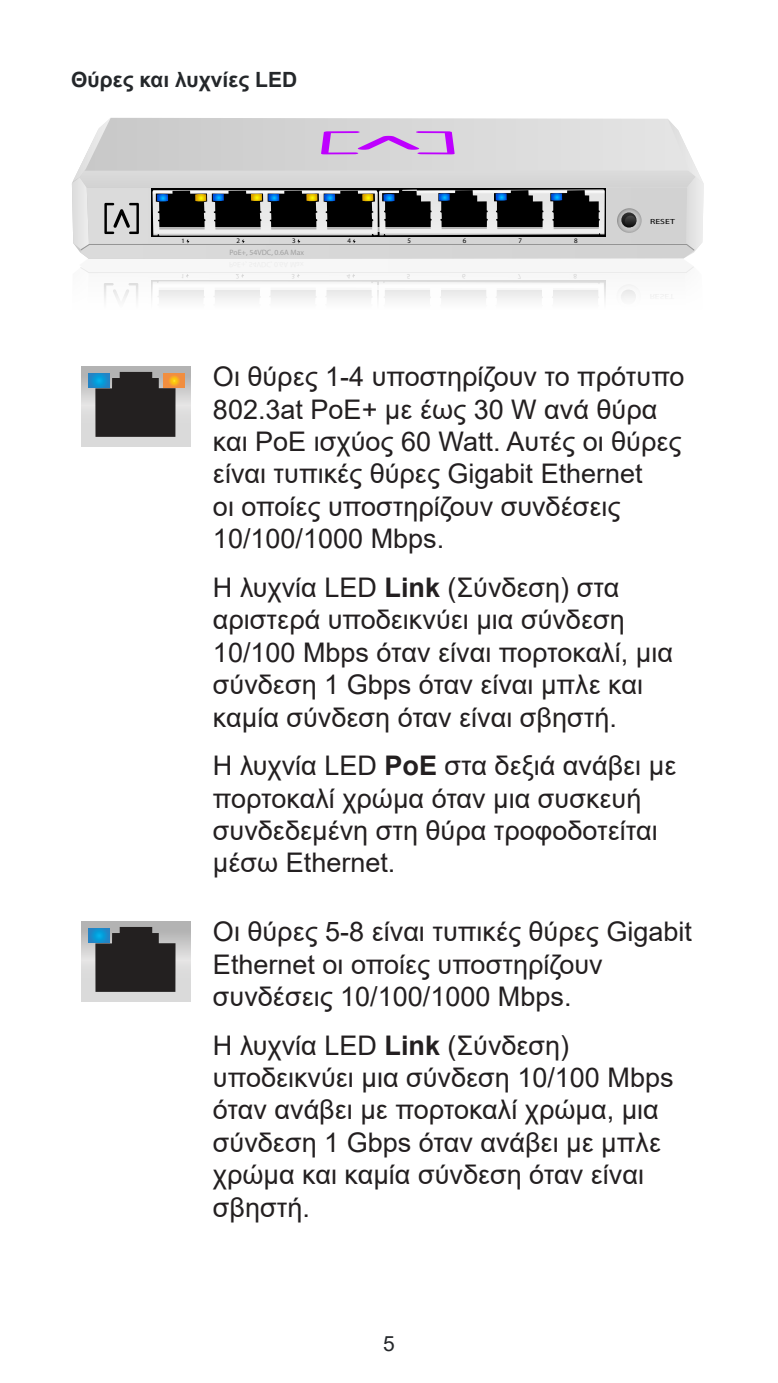
<style>
.page{position:relative;width:778px;height:1383px;background:#fff}
.page>*{position:absolute;margin:0;border:0;box-sizing:border-box;transform-origin:0 0}
.Body_Feature{font:27px/32.4px "Arial";color:#231f20}
.Heading_3{font:700 21px "Arial";color:#24272a}
.t1{font:21px "Arial";color:#24272a}
.t2{font:7.8px "Myriad Pro";color:#9f9f9f}
.t3{font:7.5px "Myriad Pro";color:#000;scale:1.31 1}
.t4{font:6.9px "Myriad Pro";color:#000}
.t5{font:6.6px "Myriad Pro";color:#000}
.s1{font-weight:700}
</style>
<div class="page">
<svg style="left:81px;top:366px;width:110px;height:80px;background:#cfcecd"></svg>
<svg style="left:95px;top:372px;width:80px;height:65px;background:#2b2929"></svg>
<svg style="left:88px;top:373px;width:21px;height:14px"></svg>
<svg style="left:163px;top:373px;width:21px;height:14px"></svg>
<svg style="left:81px;top:921px;width:110px;height:80px;background:#cacaca"></svg>
<svg style="left:95px;top:927px;width:80px;height:64px;background:#302d2e"></svg>
<svg style="left:88px;top:928px;width:21px;height:14px"></svg>
<svg style="left:72px;top:118px;width:631px;height:182px"></svg>
<p class="Heading_3" style="left:71px;top:64px;width:227px">Θύρες και λυχνίες LED</p>
<p class="t5" style="left:182px;top:237px;width:5px">1</p>
<p class="t4" style="left:236px;top:237px;width:5px">2</p>
<p class="t4" style="left:292px;top:237px;width:5px">3</p>
<p class="t4" style="left:347px;top:237px;width:5px">4</p>
<p class="t4" style="left:407px;top:237px;width:5px">5</p>
<p class="t4" style="left:463px;top:237px;width:5px">6</p>
<p class="t4" style="left:518px;top:237px;width:5px">7</p>
<p class="t4" style="left:574px;top:237px;width:5px">8</p>
<p class="t2" style="left:230px;top:247px;width:76px">PoE+, 54VDC, 0.6A Max</p>
<p class="t3" style="left:650px;top:216px;width:20px">RESET</p>
<p class="Body_Feature" style="left:213px;top:360px;width:473px">Οι θύρες 1-4 υποστηρίζουν το πρότυπο<br>802.3at PoE+ με έως 30 W ανά θύρα και PoE ισχύος 60 Watt. Αυτές οι θύρες είναι τυπικές θύρες Gigabit Ethernet<br>οι οποίες υποστηρίζουν συνδέσεις<br>10/100/1000 Mbps.</p>
<p class="Body_Feature" style="left:213px;top:571px;width:461px">Η λυχνία LED <span class="s1">Link</span> (Σύνδεση) στα αριστερά υποδεικνύει μια σύνδεση 10/100 Mbps όταν είναι πορτοκαλί, μια σύνδεση 1 Gbps όταν είναι μπλε και καμία σύνδεση όταν είναι σβηστή.</p>
<p class="Body_Feature" style="left:213px;top:749px;width:465px">Η λυχνία LED <span class="s1">PoE</span> στα δεξιά ανάβει με πορτοκαλί χρώμα όταν μια συσκευή συνδεδεμένη στη θύρα τροφοδοτείται μέσω Ethernet.</p>
<p class="Body_Feature" style="left:213px;top:915px;width:480px">Οι θύρες 5-8 είναι τυπικές θύρες Gigabit<br>Ethernet οι οποίες υποστηρίζουν συνδέσεις 10/100/1000 Mbps.</p>
<p class="Body_Feature" style="left:213px;top:1028px;width:462px">Η λυχνία LED <span class="s1">Link</span> (Σύνδεση) υποδεικνύει μια σύνδεση 10/100 Mbps όταν ανάβει με πορτοκαλί χρώμα, μια σύνδεση 1 Gbps όταν ανάβει με μπλε χρώμα και καμία σύνδεση όταν είναι σβηστή.</p>
<p class="t1" style="left:383px;top:1328px;width:13px">5</p>
</div>
